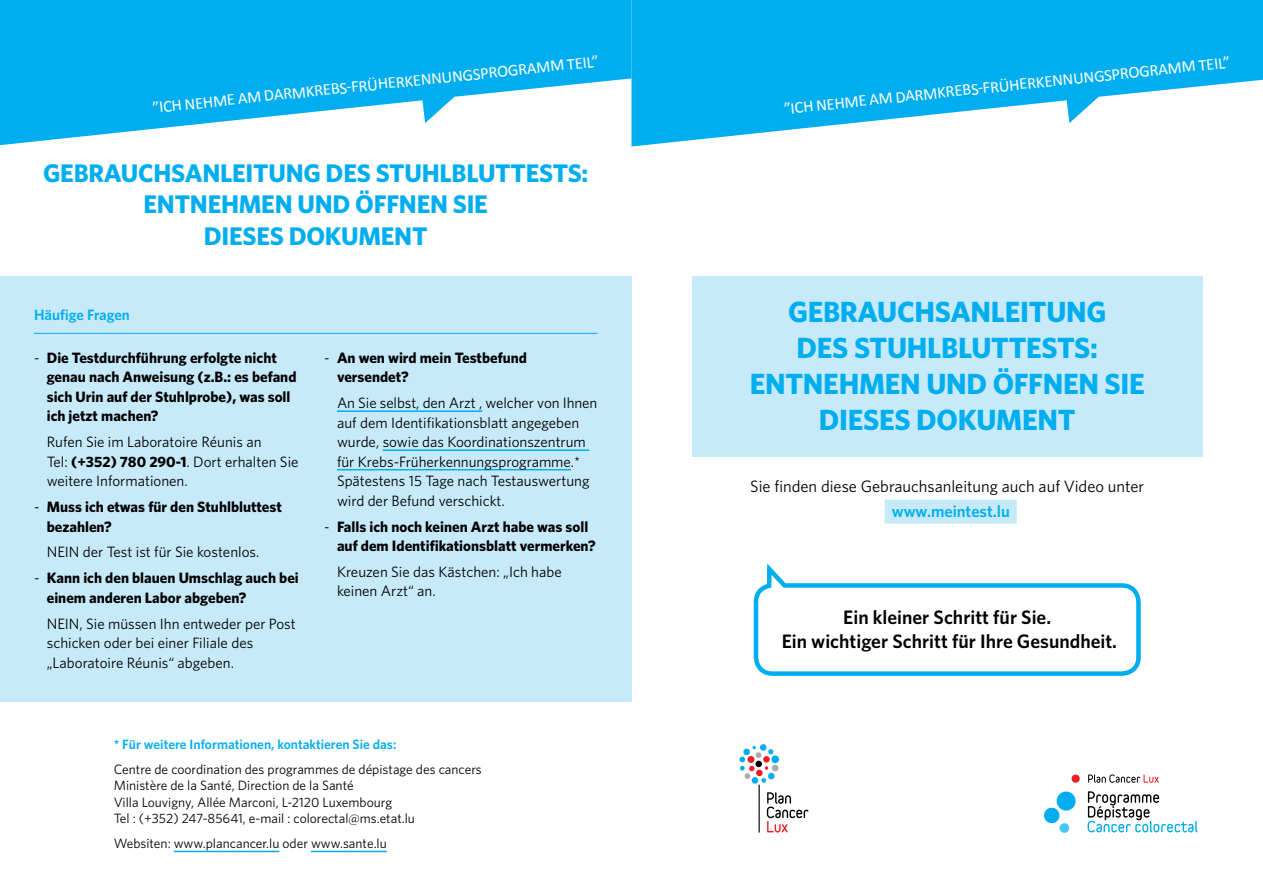
<style>
.page{position:relative;width:1263px;height:893px;background:#fff}
.page>*{position:absolute;margin:0;border:0;box-sizing:border-box;transform-origin:0 0}
.t1{font:700 29.25px/36px "Whitney HTF";letter-spacing:-.01em;color:#00aeef}
.t2{font:700 25.5px/31.5px "Whitney HTF";letter-spacing:-.01em;color:#00aeef}
.t3{font:600 19.5px/24.8px "Whitney HTF";color:#000;text-align:center}
.t4{font:16.65px "Calibri";color:#fff}
.t5{font:16.5px "Whitney HTF";color:#000}
.t6{font:600 16.5px "Whitney HTF";color:#00aeef}
.t7{font:15px/19.5px "Whitney HTF";color:#000}
.t8{font:700 15px/19.5px "Whitney HTF";color:#000}
.t9{font:600 15px "Whitney HTF";color:#00aeef}
.t10{font:13.5px/16.5px "Whitney HTF";color:#000}
.t11{font:600 13.5px "Whitney HTF";color:#00aeef}
.s1{font-weight:400}
.s2{font-weight:700}
</style>
<div class="page">
<div style="left:0;top:276px;width:631px;height:426px;background:#c7eafb"></div>
<svg style="left:631px;top:0;width:632px;height:147px;fill:#00aeef"></svg>
<svg style="left:1087px;top:791px;width:110px;height:41px"></svg>
<svg style="left:1088px;top:774px;width:71px;height:9px"></svg>
<svg style="left:1044px;top:791px;width:32px;height:42px"></svg>
<svg style="left:1071px;top:774px;width:9px;height:9px"></svg>
<svg style="left:739px;top:744px;width:39px;height:40px"></svg>
<hr style="left:758px;top:785px;width:2px;height:48px;background:#000">
<svg style="left:767px;top:792px;width:41px;height:40px"></svg>
<hr style="left:174px;top:851px;width:105px;height:1px;background:#00aeef">
<hr style="left:311px;top:851px;width:76px;height:1px;background:#00aeef">
<hr style="left:337px;top:410px;width:145px;height:2px;background:#00aeef">
<hr style="left:383px;top:449px;width:206px;height:2px;background:#00aeef">
<hr style="left:337px;top:469px;width:234px;height:1px;background:#00aeef">
<hr style="left:34px;top:333px;width:563px;height:1px;background:#00aeef">
<div style="left:885px;top:500px;width:132px;height:24px;background:#c7eafb"></div>
<div style="left:692px;top:276px;width:510px;height:181px;background:#c7eafb"></div>
<svg style="left:753px;top:563px;width:388px;height:113px"></svg>
<svg style="left:0;top:0;width:631px;height:145px;fill:#00aeef"></svg>
<p class="t4" style="left:152px;top:97px;width:450px;rotate:-6deg">”Ich nehme am Darmkrebs-Früherkennungsprogramm teil”</p>
<h2 class="t2" style="left:144px;top:156px;width:446px;text-indent:-100px">GEBRAUCHSANLEITUNG DES STUHLBLUTTESTS:<br>Entnehmen</h2>
<h2 class="t2" style="left:297px;top:188px;width:18px">und</h2>
<h2 class="t2" style="left:355px;top:188px;width:34px">öffnen</h2>
<h2 class="t2" style="left:453px;top:188px;width:25px">Sie</h2>
<p class="t9" style="left:34px;top:306px;width:97px">Häufige Fragen</p>
<h2 class="t2" style="left:204px;top:219px;width:14px">dieses</h2>
<h2 class="t2" style="left:289px;top:219px;width:54px">Dokument</h2>
<p class="t8" style="left:47px;top:347px;width:251px;text-indent:-13px"><span class="s1">-</span> Die Testdurchführung erfolgte nicht genau nach Anweisung (z.B.: es befand sich Urin auf der Stuhlprobe), was soll ich jetzt machen?</p>
<p class="t7" style="left:47px;top:432px;width:253px">Rufen Sie im Laboratoire Réunis an<br>Tel: <span class="s2">(+352) 780 290-1</span>. Dort erhalten Sie weitere Informationen.</p>
<p class="t8" style="left:47px;top:497px;width:237px;text-indent:-13px"><span class="s1">-</span> Muss ich etwas für den Stuhlbluttest bezahlen?</p>
<p class="t7" style="left:47px;top:542px;width:214px">NEIN der Test ist für Sie kostenlos.</p>
<p class="t8" style="left:47px;top:568px;width:254px;text-indent:-13px"><span class="s1">-</span> Kann ich den blauen Umschlag auch bei einem anderen Labor abgeben?</p>
<p class="t7" style="left:47px;top:613px;width:251px">NEIN, Sie müssen Ihn entweder per Post schicken oder bei einer Filiale des „Laboratoire Réunis“ abgeben.</p>
<p class="t8" style="left:337px;top:347px;width:192px;text-indent:-13px"><span class="s1">-</span> An wen wird mein Testbefund versendet?</p>
<p class="t7" style="left:337px;top:393px;width:262px">An Sie selbst, den Arzt , welcher von Ihnen auf dem Identifikationsblatt angegeben wurde, sowie das Koordinationszentrum für Krebs-Früherkennungsprogramme.* Spätestens 15 Tage nach Testauswertung wird der Befund verschickt.</p>
<p class="t8" style="left:337px;top:516px;width:260px;text-indent:-13px"><span class="s1">-</span> Falls ich noch keinen Arzt habe was soll auf dem Identifikationsblatt vermerken?</p>
<p class="t7" style="left:337px;top:562px;width:226px">Kreuzen Sie das Kästchen: „Ich habe keinen Arzt“ an.</p>
<p class="t11" style="left:114px;top:736px;width:284px">* Für weitere Informationen, kontaktieren Sie das:</p>
<p class="t10" style="left:114px;top:761px;width:370px">Centre de coordination des programmes de dépistage des cancers Ministère de la Santé, Direction de la Santé<br>Villa Louvigny, Allée Marconi, L-2120 Luxembourg<br>Tel : (+352) 247-85641, e-mail : colorectal@ms.etat.lu</p>
<p class="t10" style="left:114px;top:835px;width:275px">Websiten: www.plancancer.lu oder www.sante.lu</p>
<p class="t4" style="left:783px;top:98px;width:450px;rotate:-6deg">”Ich nehme am Darmkrebs-Früherkennungsprogramm teil”</p>
<h1 class="t1" style="left:788px;top:293px;width:320px">GEBRAUCHSANLEITUNG<br>DES STUHLBLUTTESTS:</h1>
<h1 class="t1" style="left:750px;top:365px;width:36px">Entnehmen</h1>
<h1 class="t1" style="left:926px;top:365px;width:21px">und</h1>
<h1 class="t1" style="left:993px;top:365px;width:39px">öffnen</h1>
<h1 class="t1" style="left:1104px;top:365px;width:28px">Sie</h1>
<h1 class="t1" style="left:819px;top:401px;width:16px">dieses</h1>
<h1 class="t1" style="left:916px;top:401px;width:62px">Dokument</h1>
<p class="t5" style="left:750px;top:476px;width:395px">Sie finden diese Gebrauchsanleitung auch auf Video unter</p>
<p class="t6" style="left:892px;top:501px;width:120px">www.meintest.lu</p>
<h3 class="t3" style="left:782px;top:604px;width:337px">Ein kleiner Schritt für Sie.<br>Ein wichtiger Schritt für Ihre Gesundheit.</h3>
</div>
